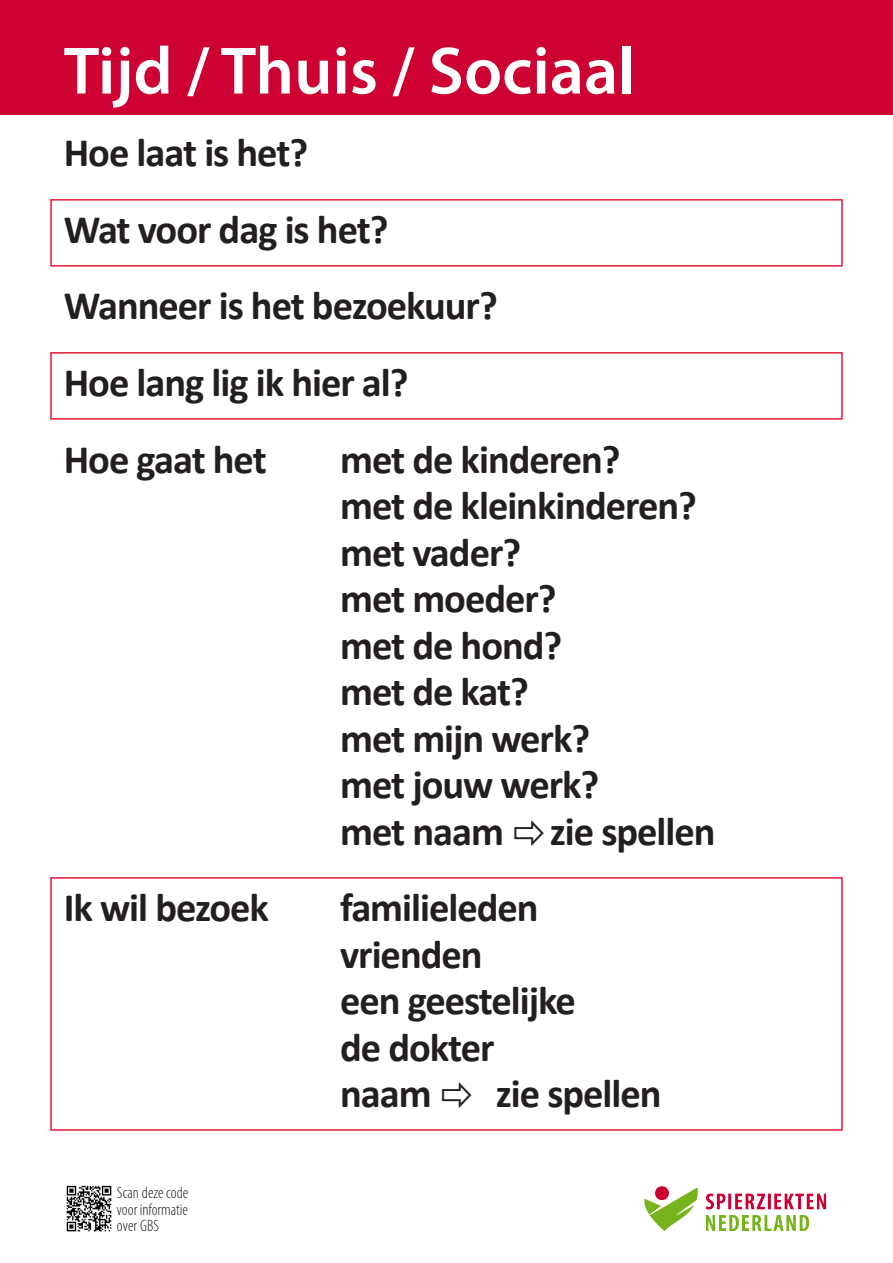
<style>
.page{position:relative;width:893px;height:1263px;background:#fff}
.page>*{position:absolute;margin:0;border:0;box-sizing:border-box;transform-origin:0 0}
.t1{font:600 67.5px "Myriad Pro";color:#fff}
.t2{font:700 40.5px/46.5px "Calibri";letter-spacing:-.025em;color:#231f20}
.t3{font:300 condensed 16.5px/16.5px "Myriad Pro";color:#231f20;text-align:justify}
</style>
<div class="page">
<div style="left:50px;top:199px;width:793px;height:68px;border:2px solid #e51836"></div>
<div style="left:50px;top:352px;width:793px;height:68px;border:2px solid #e51836"></div>
<div style="left:50px;top:877px;width:793px;height:254px;border:2px solid #e51836"></div>
<img style="left:644px;top:1186px;width:183px;height:46px">
<div style="left:0;top:0;width:893px;height:115px;background:#cd0132"></div>
<img style="left:66px;top:1185px;width:46px;height:47px">
<h1 class="t1" style="left:64px;top:28px;width:573px">Tijd / Thuis / Sociaal</h1>
<p class="t2" style="left:64px;top:113px;width:435px;line-height:76.5px">Hoe laat is het?<br>Wat voor dag is het?<br>Wanneer is het bezoekuur?<br>Hoe lang lig ik hier al?<br>Hoe gaat het</p>
<p class="t2" style="left:340px;top:434px;width:377px">met de kinderen?<br>met de kleinkinderen? met vader?<br>met moeder?<br>met de hond?<br>met de kat?<br>met mijn werk?<br>met jouw werk?<br>met naam zie spellen</p>
<p class="t2" style="left:64px;top:883px;width:207px">Ik wil bezoek</p>
<p class="t2" style="left:340px;top:883px;width:237px">familieleden vrienden<br>een geestelijke de dokter naam</p>
<p class="t2" style="left:496px;top:1069px;width:167px">zie spellen</p>
<p class="t3" style="left:117px;top:1184px;width:73px">Scan deze code voor informatie over GBS</p>
</div>
